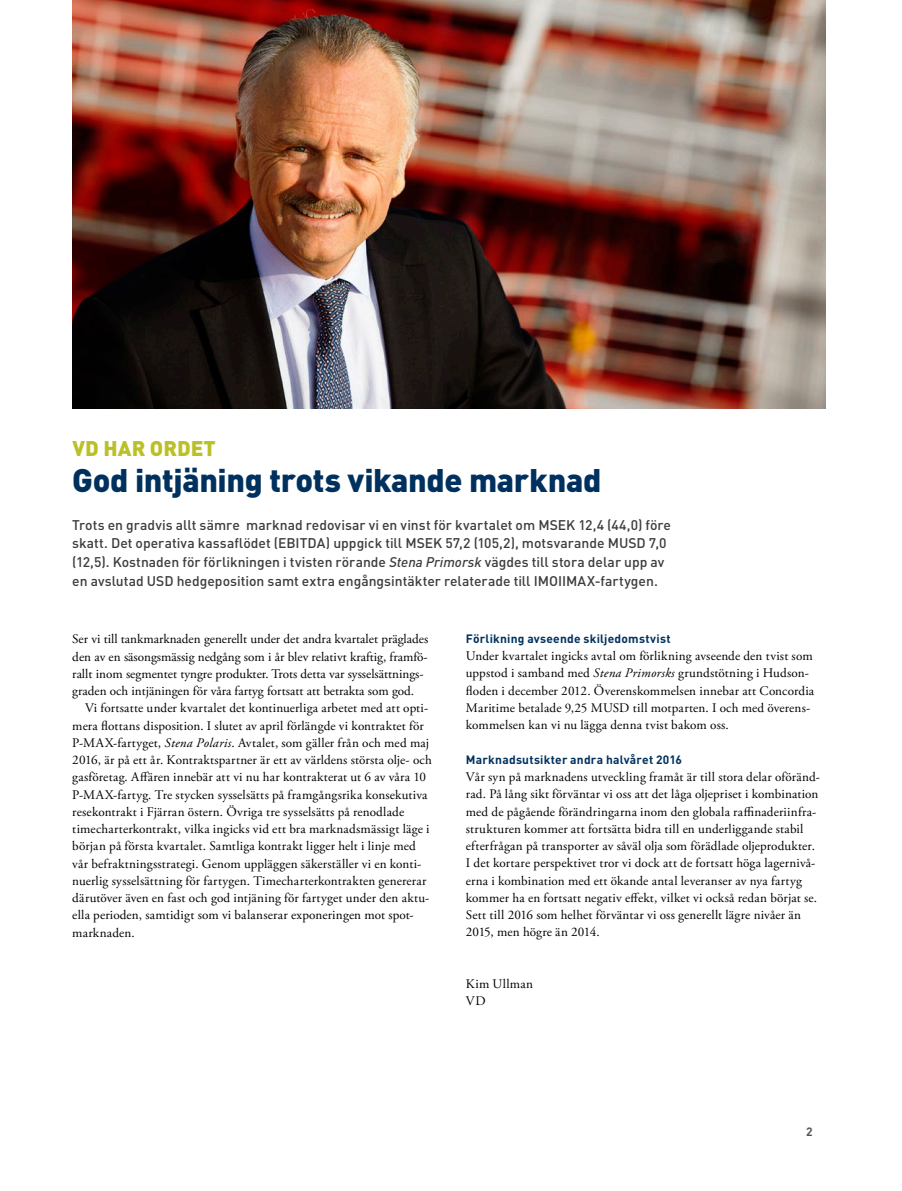
<style>
.page{position:relative;width:902px;height:1191px;background:#fff}
.page>*{position:absolute;margin:0;border:0;box-sizing:border-box;transform-origin:0 0}
.t1{font:900 32.25px "DINOT";letter-spacing:-.01em;color:#00315e}
.t2{font:900 21px "DINOT";letter-spacing:.005em;color:#bbc027}
.t3{font:500 13.8px/18.8px "DINOT";color:#3c3c3a}
.t4{font:13.2px/17.2px "Adobe Garamond Pro";letter-spacing:.01em;color:#000}
.t5{font:700 12px "DINOT";letter-spacing:.02em;color:#00315e}
.t6{font:700 12px "DINOT";color:#565655}
.s1{font-style:italic}
</style>
<div class="page">
<img style="left:72px;top:0;width:753px;height:408px">
<h2 class="t2" style="left:72px;top:434px;width:145px">VD HAR ORDET</h2>
<h1 class="t1" style="left:72px;top:459px;width:530px">God intjäning trots vikande marknad</h1>
<p class="t3" style="left:72px;top:514px;width:600px">Trots en gradvis allt sämre marknad redovisar vi en vinst för kvartalet om MSEK 12,4 (44,0) före skatt. Det operativa kassaflödet (EBITDA) uppgick till MSEK 57,2 (105,2), motsvarande MUSD 7,0 (12,5). Kostnaden för förlikningen i tvisten rörande <span class="s1">Stena Primorsk</span> vägdes till stora delar upp av en avslutad USD hedgeposition samt extra engångsintäkter relaterade till IMOIIMAX-fartygen.</p>
<p class="t4" style="left:72px;top:631px;width:357px">Ser vi till tankmarknaden generellt under det andra kvartalet präglades den av en säsongsmässig nedgång som i år blev relativt kraftig, framfö&shy;rallt inom segmentet tyngre produkter. Trots detta var sysselsättnings&shy;graden och intjäningen för våra fartyg fortsatt att betrakta som god.</p>
<p class="t4" style="left:72px;top:700px;width:361px;text-indent:13px">Vi fortsatte under kvartalet det kontinuerliga arbetet med att opti&shy;mera flottans disposition. I slutet av april förlängde vi kontraktet för P-MAX-fartyget, <span class="s1">Stena Polaris</span>. Avtalet, som gäller från och med maj 2016, är på ett år. Kontraktspartner är ett av världens största olje- och gasföretag. Affären innebär att vi nu har kontrakterat ut 6 av våra 10<br>P-MAX-fartyg. Tre stycken sysselsätts på framgångsrika konsekutiva resekontrakt i Fjärran östern. Övriga tre sysselsätts på renodlade timecharterkontrakt, vilka ingicks vid ett bra marknadsmässigt läge i början på första kvartalet. Samtliga kontrakt ligger helt i linje med vår befraktningsstrategi. Genom uppläggen säkerställer vi en konti&shy;nuerlig sysselsättning för fartygen. Timecharterkontrakten genererar därutöver även en fast och god intjäning för fartyget under den aktu&shy;ella perioden, samtidigt som vi balanserar exponeringen mot spot&shy;marknaden.</p>
<p class="t5" style="left:466px;top:630px;width:206px">Förlikning avseende skiljedomstvist</p>
<p class="t4" style="left:466px;top:648px;width:350px">Under kvartalet ingicks avtal om förlikning avseende den tvist som uppstod i samband med <span class="s1">Stena Primorsks</span> grundstötning i Hudson&shy;floden i december 2012. Överenskommelsen innebar att Concordia Maritime betalade 9,25 MUSD till motparten. I och med överens&shy;kommelsen kan vi nu lägga denna tvist bakom oss.</p>
<p class="t5" style="left:466px;top:751px;width:218px">Marknadsutsikter andra halvåret 2016</p>
<p class="t4" style="left:466px;top:768px;width:355px">Vår syn på marknadens utveckling framåt är till stora delar oföränd&shy;rad. På lång sikt förväntar vi oss att det låga oljepriset i kombination med de pågående förändringarna inom den globala raffinaderiinfra&shy;strukturen kommer att fortsätta bidra till en underliggande stabil efterfrågan på transporter av såväl olja som förädlade oljeprodukter.<br>I det kortare perspektivet tror vi dock att de fortsatt höga lagernivå&shy;erna i kombination med ett ökande antal leveranser av nya fartyg kommer ha en fortsatt negativ effekt, vilket vi också redan börjat se.<br>Sett till 2016 som helhet förväntar vi oss generellt lägre nivåer än 2015, men högre än 2014.</p>
<p class="t4" style="left:466px;top:975px;width:69px">Kim Ullman<br>VD</p>
<p class="t6" style="left:806px;top:1123px;width:8px">2</p>
</div>
